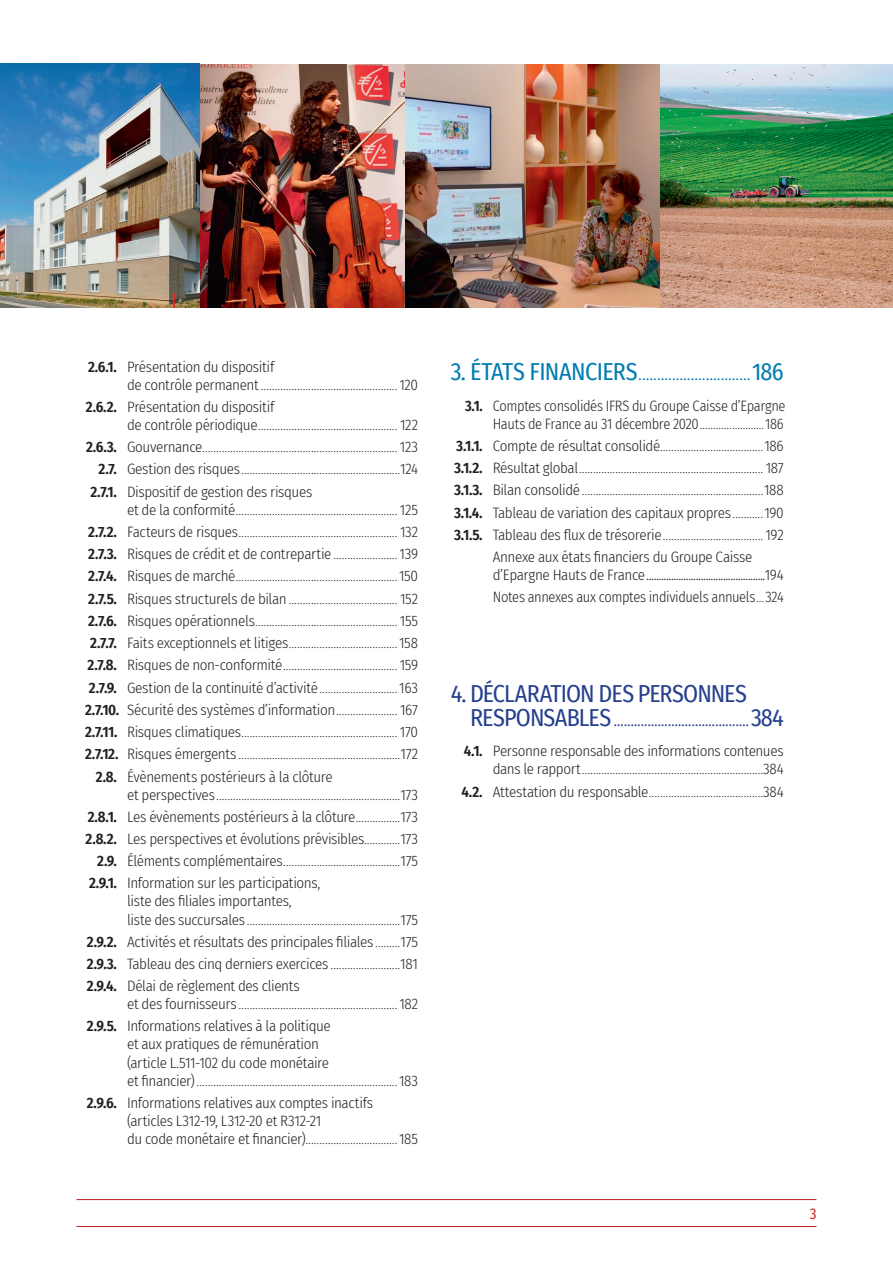
<style>
.page{position:relative;width:893px;height:1263px;background:#fff}
.page>*{position:absolute;margin:0;border:0;box-sizing:border-box;transform-origin:0 0}
.t1{font:24px/24px "Fira Sans Condensed";letter-spacing:-.04em;color:#253f8e}
.t2{font:200 24px "Fira Sans Condensed";color:#007cb0}
.t3{font:200 15px/22.2px "Fira Sans Condensed";color:#231f20}
.t4{font:300 15px/18px "Fira Sans Condensed";letter-spacing:-.025em;color:#231f20}
.t5{font:300 15px/18px "Fira Sans Condensed";letter-spacing:-.025em;color:#231f20;text-align:right;scale:.96 1}
.t6{font:15px "Fira Sans Condensed";color:#d1232a}
.s1{font-weight:600}
.s2{font-weight:300}
.s3{font-weight:200}
.s4{font-weight:400}
</style>
<div class="page">
<hr style="left:77px;top:1226px;width:739px;height:1px;background:#be1e23">
<hr style="left:77px;top:1199px;width:739px;height:1px;background:#be1e23">
<img style="left:0;top:64px;width:893px;height:243px">
<p class="t3" style="left:127px;top:357px;width:293px;line-height:18px;text-indent:-39px"><span class="s1">2.6.1.</span> <span class="s2">Présentation du dispositif<br>de contrôle permanent</span>.................................................<span class="s2">120</span></p>
<p class="t3" style="left:127px;top:397px;width:292px;line-height:18px;text-indent:-41px"><span class="s1">2.6.2.</span> <span class="s2">Présentation du dispositif<br>de contrôle périodique</span>.................................................. <span class="s2">122</span></p>
<p class="t3" style="left:86px;top:436px;width:334px"><span class="s1">2.6.3.</span> <span class="s2">Gouvernance</span>...................................................................... <span class="s2">123</span></p>
<p class="t3" style="left:98px;top:458px;width:321px"><span class="s1">2.7.</span> <span class="s2">Gestion des risques</span>.........................................................<span class="s2">124</span></p>
<p class="t4" style="left:90px;top:482px;width:224px"><span class="s1">2.7.1.</span> Dispositif de gestion des risques</p>
<p class="t3" style="left:127px;top:498px;width:292px"><span class="s2">et de la conformité</span>.......................................................... <span class="s2">125</span></p>
<p class="t3" style="left:88px;top:520px;width:331px"><span class="s1">2.7.2.</span> <span class="s2">Facteurs de risques</span>......................................................... <span class="s2">132</span></p>
<p class="t4" style="left:88px;top:545px;width:331px"><span class="s1">2.7.3.</span> Risques de crédit et de contrepartie <span class="s3">.......................</span>139</p>
<p class="t3" style="left:88px;top:565px;width:331px"><span class="s1">2.7.4.</span> <span class="s2">Risques de marché</span>..........................................................<span class="s2">150</span></p>
<p class="t3" style="left:88px;top:587px;width:331px"><span class="s1">2.7.5.</span> <span class="s2">Risques structurels de bilan</span>....................................... <span class="s2">152</span></p>
<p class="t3" style="left:88px;top:609px;width:332px"><span class="s1">2.7.6.</span> <span class="s2">Risques opérationnels</span>................................................... <span class="s2">155</span></p>
<p class="t3" style="left:90px;top:632px;width:329px"><span class="s1">2.7.7.</span> <span class="s2">Faits exceptionnels et litiges</span>.......................................<span class="s2">158</span></p>
<p class="t3" style="left:88px;top:654px;width:332px"><span class="s1">2.7.8.</span> <span class="s2">Risques de non-conformité</span>.........................................<span class="s2">159</span></p>
<p class="t4" style="left:89px;top:678px;width:331px"><span class="s1">2.7.9.</span> Gestion de la continuité d’activité<span class="s3">............................</span>163</p>
<p class="t4" style="left:85px;top:700px;width:335px"><span class="s1">2.7.10.</span> Sécurité des systèmes d’information<span class="s3">......................</span> 167</p>
<p class="t3" style="left:85px;top:721px;width:335px"><span class="s1">2.7.11.</span> <span class="s2">Risques climatiques</span>........................................................ <span class="s2">170</span></p>
<p class="t3" style="left:85px;top:743px;width:335px"><span class="s1">2.7.12.</span> <span class="s2">Risques émergents</span> ..........................................................<span class="s2">172</span></p>
<p class="t4" style="left:96px;top:767px;width:238px"><span class="s1">2.8.</span> Évènements postérieurs à la clôture</p>
<p class="t3" style="left:127px;top:783px;width:293px"><span class="s2">et perspectives</span>..................................................................<span class="s2">173</span></p>
<p class="t4" style="left:88px;top:807px;width:332px"><span class="s1">2.8.1.</span> Les évènements postérieurs à la clôture<span class="s3">................</span>173</p>
<p class="t4" style="left:86px;top:830px;width:334px"><span class="s1">2.8.2.</span> Les perspectives et évolutions prévisibles<span class="s3">.............</span>173</p>
<p class="t3" style="left:97px;top:850px;width:322px"><span class="s1">2.9.</span> <span class="s2">Éléments complémentaires</span>..........................................<span class="s2">175</span></p>
<p class="t4" style="left:89px;top:874px;width:233px"><span class="s1">2.9.1.</span> Information sur les participations,</p>
<p class="t3" style="left:127px;top:892px;width:292px;line-height:18px"><span class="s2">liste des filiales importantes,<br>liste des succursales</span> .......................................................<span class="s2">175</span></p>
<p class="t4" style="left:87px;top:930px;width:333px;line-height:22.2px;text-align:justify"><span class="s1">2.9.2.</span> Activités et résultats des principales filiales <span class="s3">.........</span>175<br><span class="s1">2.9.3.</span> Tableau des cinq derniers exercices <span class="s3">.........................</span>181<br><span class="s1">2.9.4.</span> Délai de règlement des clients</p>
<p class="t3" style="left:87px;top:993px;width:333px;text-indent:40px"><span class="s2">et des fournisseurs</span> .........................................................<span class="s2">182<br></span><span class="s1">2.9.5.</span> <span class="s2">Informations relatives à la politique</span></p>
<p class="t4" style="left:127px;top:1035px;width:292px">et aux pratiques de rémunération<br>(article L.511‑102 du code monétaire<br>et financier)<span class="s3">........................................................................</span>183</p>
<p class="t4" style="left:127px;top:1093px;width:293px;text-indent:-40px"><span class="s1">2.9.6.</span> Informations relatives aux comptes inactifs (articles L312‑19, L312‑20 et R312‑21<br>du code monétaire et financier)<span class="s3">.................................</span>185</p>
<h1 class="t2" style="left:451px;top:355px;width:335px"><span class="s4">3. ÉTATS FINANCIERS</span>..............................<span class="s4">186</span></h1>
<p class="t5" style="left:465px;top:396px;width:335px"><span class="s1">3.1.</span> Comptes consolidés IFRS du Groupe Caisse d’Epargne<br>Hauts de France au 31 décembre 2020<span class="s3">........................</span>186</p>
<p class="t3" style="left:454px;top:435px;width:331px;text-align:center"><span class="s1">3.1.1.</span> <span class="s2">Compte de résultat consolidé</span>.....................................<span class="s2">186<br></span><span class="s1">3.1.2.</span> <span class="s2">Résultat global</span>.................................................................. <span class="s2">187<br></span><span class="s1">3.1.3.</span> <span class="s2">Bilan consolidé</span>.................................................................<span class="s2">188<br></span><span class="s1">3.1.4.</span> <span class="s2">Tableau de variation des capitaux propres</span>...........<span class="s2">190<br></span><span class="s1">3.1.5.</span> <span class="s2">Tableau des flux de trésorerie</span>....................................<span class="s2">192<br>Annexe aux états financiers du Groupe Caisse</span></p>
<p class="t4" style="left:493px;top:564px;width:292px;line-height:22.4px">d’Epargne Hauts de France................................................194<br>Notes annexes aux comptes individuels annuels<span class="s3">...</span>324</p>
<h1 class="t1" style="left:470px;top:680px;width:315px;text-indent:-19px">4. DÉCLARATION DES PERSONNES<br>RESPONSABLES<span class="s3">........................................</span>384</h1>
<p class="t3" style="left:464px;top:742px;width:321px;line-height:18px;text-align:right"><span class="s1">4.1.</span> <span class="s2">Personne responsable des informations contenues dans le rapport</span>.................................................................<span class="s2">384</span></p>
<p class="t3" style="left:462px;top:780px;width:324px"><span class="s1">4.2.</span> <span class="s2">Attestation du responsable</span>.........................................<span class="s2">384</span></p>
<p class="t6" style="left:810px;top:1202px;width:8px">3</p>
</div>
